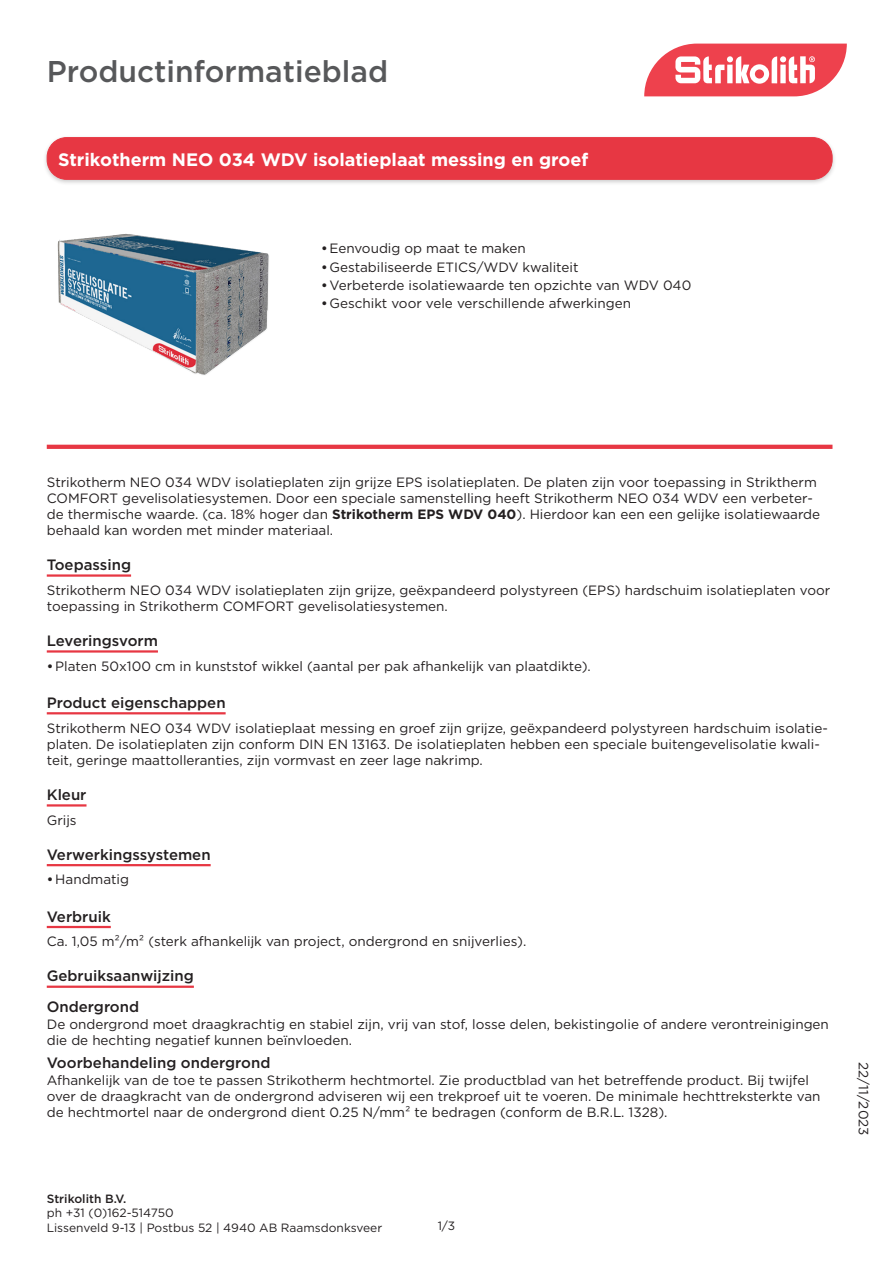
<style>
.page{position:relative;width:893px;height:1263px;background:#fff}
.page>*{position:absolute;margin:0;border:0;box-sizing:border-box;transform-origin:0 0}
.t1{font:500 30px "Gotham";color:#57585a}
.new_style_for_toc{font:700 18px "Gotham";color:#fff}
.Longname{font:500 15px "Gotham";color:#231f20}
.level__header{font:500 15px "Gotham";color:#231f20}
.Static{font:500 15px "Gotham";color:#231f20}
.Value{font:13.5px/16.2px "Gotham";color:#231f20}
.level__text{font:13.5px/16.2px "Gotham";color:#231f20}
.t2{font:12px/14.4px "Gotham";color:#231f20}
.t3{font:500 12px "Gotham";color:#231f20}
.s1{font-weight:500}
.s2{font-weight:700}
</style>
<div class="page">
<svg style="left:644px;top:44px;width:203px;height:52px"></svg>
<div style="left:42px;top:135px;width:795px;height:52px;background:#231f20;opacity:.24"></div>
<div style="left:47px;top:138px;width:785px;height:41px;background:#e73743;border-radius:20px"></div>
<div style="left:47px;top:137px;width:785px;height:43px;border:1px solid #e73743;border-radius:20px"></div>
<img style="left:57px;top:233px;width:212px;height:142px">
<svg style="left:47px;top:445px;width:785px;height:4px;fill:#e73743"></svg>
<hr style="left:47px;top:574px;width:84px;height:3px;background:#e73743">
<hr style="left:47px;top:650px;width:111px;height:3px;background:#e73743">
<hr style="left:47px;top:712px;width:179px;height:2px;background:#e73743">
<hr style="left:47px;top:804px;width:40px;height:2px;background:#e73743">
<hr style="left:47px;top:864px;width:164px;height:2px;background:#e73743">
<hr style="left:47px;top:926px;width:64px;height:2px;background:#e73743">
<hr style="left:47px;top:985px;width:147px;height:3px;background:#e73743">
<h1 class="t1" style="left:47px;top:52px;width:343px">Productinformatieblad</h1>
<p class="new_style_for_toc" style="left:58px;top:147px;width:532px">Strikotherm NEO 034 WDV isolatieplaat messing en groef</p>
<p class="Value" style="left:321px;top:240px;width:206px"><span class="s1">•</span>Eenvoudig op maat te maken</p>
<p class="Value" style="left:321px;top:259px;width:259px"><span class="s1">•</span>Gestabiliseerde ETICS/WDV kwaliteit</p>
<p class="Value" style="left:321px;top:277px;width:372px"><span class="s1">•</span>Verbeterde isolatiewaarde ten opzichte van WDV 040</p>
<p class="Value" style="left:321px;top:295px;width:312px"><span class="s1">•</span>Geschikt voor vele verschillende afwerkingen</p>
<p class="Value" style="left:47px;top:473px;width:775px">Strikotherm NEO 034 WDV isolatieplaten zijn grijze EPS isolatieplaten. De platen zijn voor toepassing in Striktherm COMFORT gevelisolatiesystemen. Door een speciale samenstelling heeft Strikotherm NEO 034 WDV een verbeter&shy;de thermische waarde. (ca. 18% hoger dan <span class="s2">Strikotherm EPS WDV 040</span>). Hierdoor kan een een gelijke isolatiewaarde behaald kan worden met minder materiaal.</p>
<p class="Longname" style="left:47px;top:555px;width:86px">Toepassing</p>
<p class="Value" style="left:47px;top:582px;width:785px">Strikotherm NEO 034 WDV isolatieplaten zijn grijze, geëxpandeerd polystyreen (EPS) hardschuim isolatieplaten voor toepassing in Strikotherm COMFORT gevelisolatiesystemen.</p>
<p class="Longname" style="left:47px;top:631px;width:113px">Leveringsvorm</p>
<p class="Value" style="left:47px;top:658px;width:546px"><span class="s1">•</span>Platen 50x100 cm in kunststof wikkel (aantal per pak afhankelijk van plaatdikte).</p>
<p class="Longname" style="left:47px;top:693px;width:180px">Product eigenschappen</p>
<p class="Value" style="left:47px;top:719px;width:783px">Strikotherm NEO 034 WDV isolatieplaat messing en groef zijn grijze, geëxpandeerd polystyreen hardschuim isolatie&shy;platen. De isolatieplaten zijn conform DIN EN 13163. De isolatieplaten hebben een speciale buitengevelisolatie kwali&shy;teit, geringe maattolleranties, zijn vormvast en zeer lage nakrimp.</p>
<p class="Longname" style="left:47px;top:785px;width:41px">Kleur</p>
<p class="Value" style="left:47px;top:812px;width:31px">Grijs</p>
<p class="Longname" style="left:47px;top:845px;width:165px">Verwerkingssystemen</p>
<p class="Value" style="left:47px;top:871px;width:84px"><span class="s1">•</span>Handmatig</p>
<p class="Longname" style="left:47px;top:906px;width:66px">Verbruik</p>
<p class="Value" style="left:47px;top:933px;width:481px">Ca. 1,05 m²/m² (sterk afhankelijk van project, ondergrond en snijverlies).</p>
<p class="Static" style="left:47px;top:966px;width:149px">Gebruiksaanwijzing</p>
<p class="level__header" style="left:47px;top:997px;width:94px">Ondergrond</p>
<p class="level__text" style="left:47px;top:1016px;width:784px">De ondergrond moet draagkrachtig en stabiel zijn, vrij van stof, losse delen, bekistingolie of andere verontreinigingen die de hechting negatief kunnen beïnvloeden.</p>
<p class="level__header" style="left:47px;top:1052px;width:225px">Voorbehandeling ondergrond</p>
<p class="level__text" style="left:47px;top:1072px;width:775px">Afhankelijk van de toe te passen Strikotherm hechtmortel. Zie productblad van het betreffende product. Bij twijfel over de draagkracht van de ondergrond adviseren wij een trekproef uit te voeren. De minimale hechttreksterkte van de hechtmortel naar de ondergrond dient 0.25 N/mm² te bedragen (conform de B.R.L. 1328).</p>
<p class="t3" style="left:47px;top:1191px;width:81px">Strikolith B.V.</p>
<p class="t2" style="left:47px;top:1205px;width:337px">ph +31 (0)162-514750<br>Lissenveld 9-13 | Postbus 52 | 4940 AB Raamsdonksveer</p>
<p class="t2" style="left:438px;top:1218px;width:19px">1/3</p>
<p class="Value" style="left:872px;top:1062px;width:75px;rotate:90deg">22/11/2023</p>
</div>
